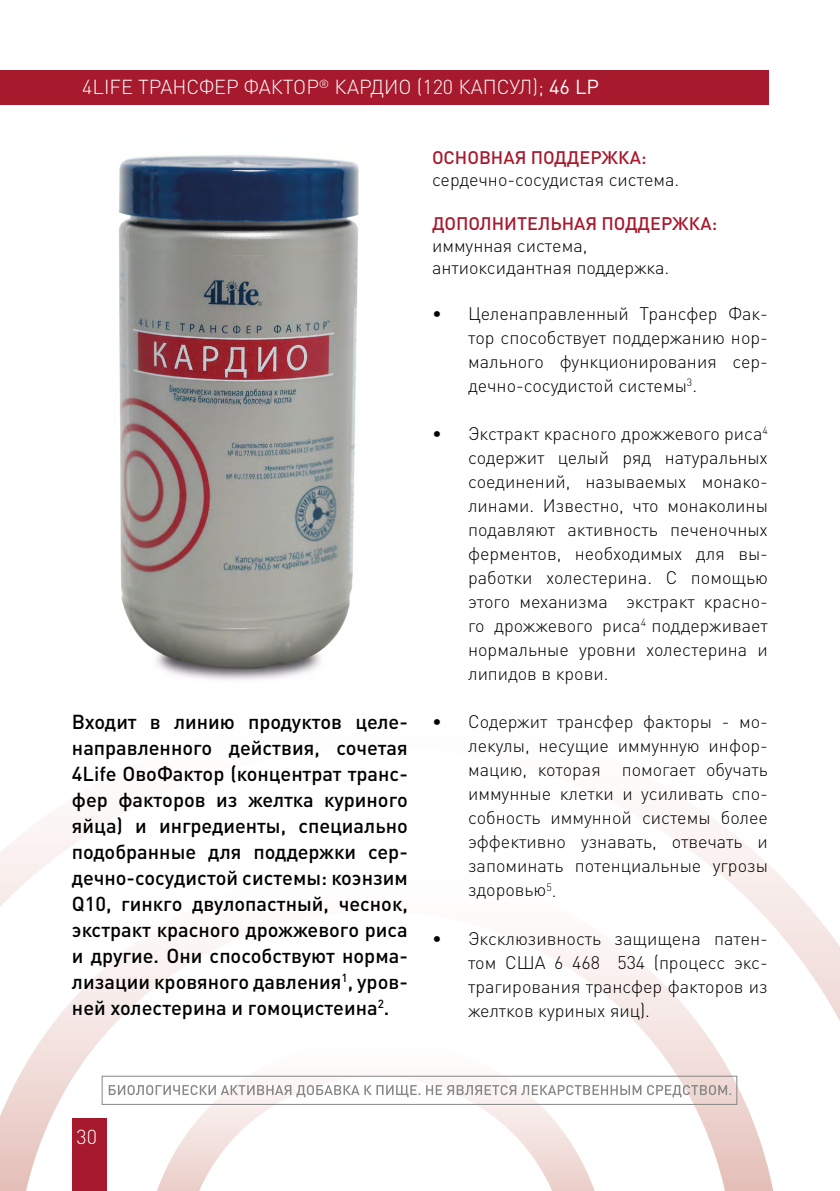
<style>
.page{position:relative;width:840px;height:1191px;background:#fff}
.page>*{position:absolute;margin:0;border:0;box-sizing:border-box;transform-origin:0 0}
.t1{font:500 20px/26px "DIN Pro";color:#000;text-align:justify}
.t2{font:300 20px "DIN Pro";color:#fff}
.t3{font:300 18px/24px "DIN Pro";color:#000;text-align:justify}
.t4{font:500 18px "DIN Pro";color:#a7192d}
.s1{font-weight:400}
</style>
<div class="page">
<svg style="left:0;top:1021px;width:772px;height:170px"></svg>
<svg style="left:0;top:824px;width:839px;height:197px"></svg>
<img style="left:118px;top:155px;width:241px;height:525px">
<div style="left:0;top:70px;width:767px;height:34px;background:#a7192d"></div>
<svg style="left:109px;top:1085px;width:621px;height:12px"></svg>
<div style="left:102px;top:1075px;width:634px;height:29px;border:1px solid #878787"></div>
<div style="left:72px;top:1119px;width:34px;height:72px;background:#a7192d"></div>
<p class="t2" style="left:82px;top:72px;width:518px">4LIFE ТРАНСФЕР ФАКТОР<sup>®</sup> КАРДИО (120 КАПСУЛ); <span class="s1">46 LP</span></p>
<p class="t1" style="left:72px;top:706px;width:337px">Входит в линию продуктов целе&shy;направленного действия, сочетая 4Life ОвоФактор (концентрат транс&shy;фер факторов из желтка куриного яйца) и ингредиенты, специально подобранные для поддержки сер&shy;дечно-сосудистой системы: коэнзим Q10, гинкго двулопастный, чеснок, экстракт красного дрожжевого риса и другие. Они способствуют норма&shy;лизации кровяного давления<sup>1</sup>, уров&shy;ней холестерина и гомоцистеина<sup>2</sup>.</p>
<p class="t4" style="left:432px;top:143px;width:216px">ОСНОВНАЯ ПОДДЕРЖКА:</p>
<p class="t3" style="left:432px;top:166px;width:249px">сердечно-сосудистая система.</p>
<p class="t4" style="left:432px;top:209px;width:286px">ДОПОЛНИТЕЛЬНАЯ ПОДДЕРЖКА:</p>
<p class="t3" style="left:432px;top:233px;width:239px;line-height:22px">иммунная система, антиоксидантная поддержка.</p>
<p class="t3" style="left:468px;top:300px;width:301px;text-indent:-36px">• Целенаправленный Трансфер Фак&shy;тор способствует поддержанию нор&shy;мального функционирования сер&shy;дечно-сосудистой системы<sup>3</sup>.</p>
<p class="t3" style="left:468px;top:420px;width:301px;text-indent:-36px">• Экстракт красного дрожжевого риса<sup>4 </sup>содержит целый ряд натуральных соединений, называемых монако&shy;линами. Известно, что монаколины подавляют активность печеночных ферментов, необходимых для вы&shy;работки холестерина. С помощью этого механизма экстракт красно&shy;го дрожжевого риса<sup>4</sup> поддерживает нормальные уровни холестерина и липидов в крови.</p>
<p class="t3" style="left:468px;top:708px;width:301px;text-indent:-36px">• Содержит трансфер факторы - мо&shy;лекулы, несущие иммунную инфор&shy;мацию, которая помогает обучать иммунные клетки и усиливать спо&shy;собность иммунной системы более эффективно узнавать, отвечать и запоминать потенциальные угрозы здоровью<sup>5</sup>.</p>
<p class="t3" style="left:468px;top:924px;width:301px;text-indent:-36px">• Эксклюзивность защищена патен&shy;том США 6 468 534 (процесс экс&shy;трагирования трансфер факторов из желтков куриных яиц).</p>
<p class="t2" style="left:77px;top:1121px;width:22px">30</p>
</div>
